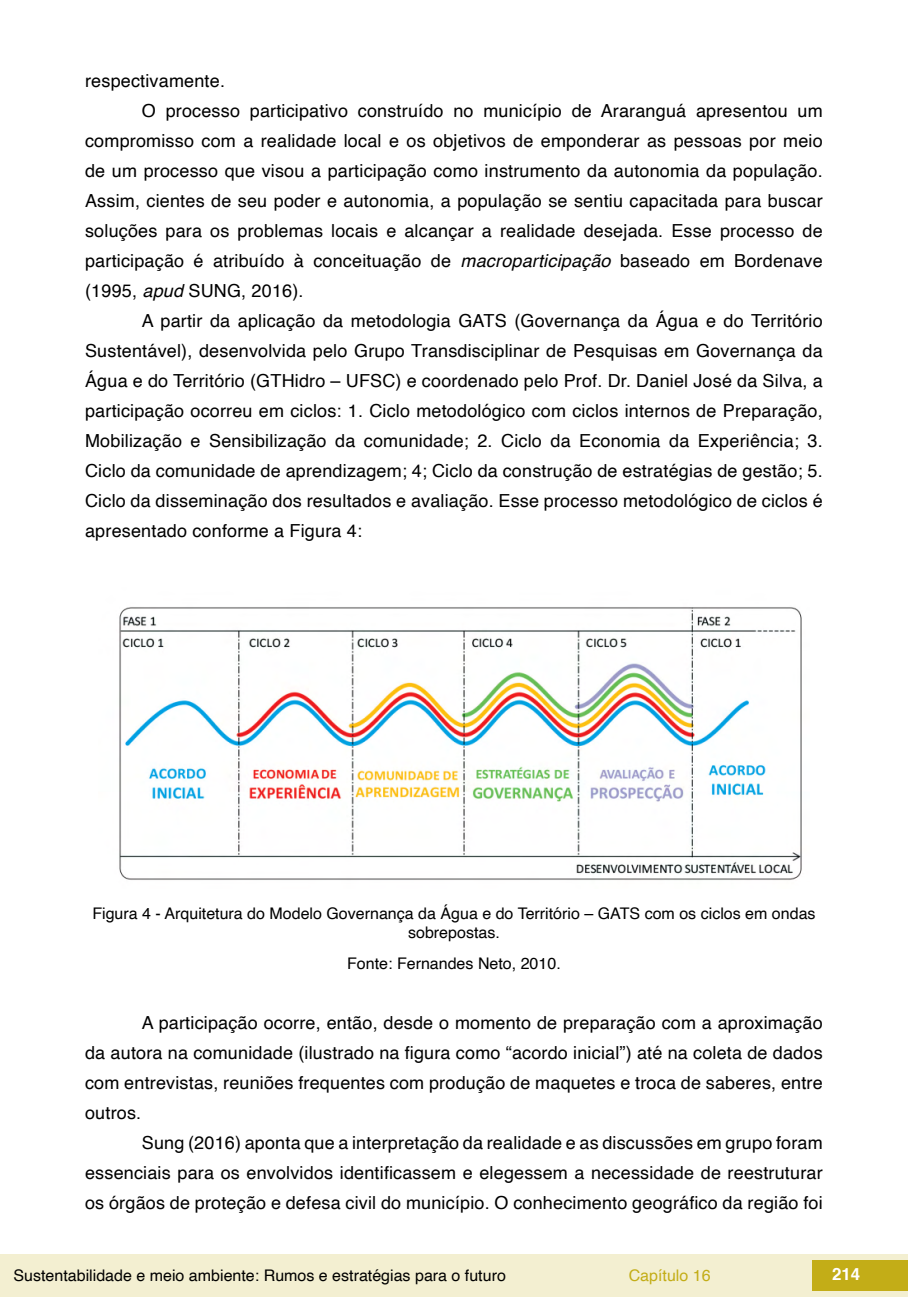
<style>
.page{position:relative;width:908px;height:1304px;background:#fff}
.page>*{position:absolute;margin:0;border:0;box-sizing:border-box;transform-origin:0 0}
.txt{font:18px/30px "Helvetica";letter-spacing:.01em;color:#000;text-align:justify}
.t1{font:700 16.8px "Helvetica";color:#fff}
.imagens_graf_tab{font:16px/19.2px "Helvetica";color:#000;text-align:center}
.t2{font:16px "Helvetica";color:#c3ad17}
.s1{font-style:italic}
</style>
<div class="page">
<div style="left:0;top:1254px;width:906px;height:43px;background:#f3efd1"></div>
<div style="left:812px;top:1261px;width:95px;height:30px;background:#c3ad17"></div>
<img style="left:119px;top:607px;width:683px;height:273px">
<p class="txt" style="left:85px;top:66px;width:141px">respectivamente.</p>
<p class="txt" style="left:85px;top:96px;width:738px;text-indent:57px">O processo participativo construído no município de Araranguá apresentou um compromisso com a realidade local e os objetivos de emponderar as pessoas por meio de um processo que visou a participação como instrumento da autonomia da população.<br>Assim, cientes de seu poder e autonomia, a população se sentiu capacitada para buscar soluções para os problemas locais e alcançar a realidade desejada. Esse processo de participação é atribuído à conceituação de <span class="s1">macroparticipação</span> baseado em Bordenave (1995, <span class="s1">apud</span> SUNG, 2016).</p>
<p class="txt" style="left:85px;top:306px;width:738px;text-indent:57px">A partir da aplicação da metodologia GATS (Governança da Água e do Território Sustentável), desenvolvida pelo Grupo Transdisciplinar de Pesquisas em Governança da Água e do Território (GTHidro – UFSC) e coordenado pelo Prof. Dr. Daniel José da Silva, a participação ocorreu em ciclos: 1. Ciclo metodológico com ciclos internos de Preparação, Mobilização e Sensibilização da comunidade; 2. Ciclo da Economia da Experiência; 3.<br>Ciclo da comunidade de aprendizagem; 4; Ciclo da construção de estratégias de gestão; 5.<br>Ciclo da disseminação dos resultados e avaliação. Esse processo metodológico de ciclos é apresentado conforme a Figura 4:</p>
<p class="imagens_graf_tab" style="left:92px;top:904px;width:724px">Figura 4 - Arquitetura do Modelo Governança da Água e do Território – GATS com os ciclos em ondas sobrepostas.</p>
<p class="imagens_graf_tab" style="left:347px;top:954px;width:215px">Fonte: Fernandes Neto, 2010.</p>
<p class="txt" style="left:85px;top:1008px;width:738px;text-indent:57px">A participação ocorre, então, desde o momento de preparação com a aproximação da autora na comunidade (ilustrado na figura como “acordo inicial”) até na coleta de dados com entrevistas, reuniões frequentes com produção de maquetes e troca de saberes, entre outros.</p>
<p class="txt" style="left:85px;top:1128px;width:738px;text-indent:57px">Sung (2016) aponta que a interpretação da realidade e as discussões em grupo foram essenciais para os envolvidos identificassem e elegessem a necessidade de reestruturar os órgãos de proteção e defesa civil do município. O conhecimento geográfico da região foi</p>
<p class="imagens_graf_tab" style="left:14px;top:1266px;width:493px">Sustentabilidade e meio ambiente: Rumos e estratégias para o futuro</p>
<p class="t2" style="left:628px;top:1263px;width:83px">Capítulo 16</p>
<p class="t1" style="left:831px;top:1261px;width:30px">214</p>
</div>
